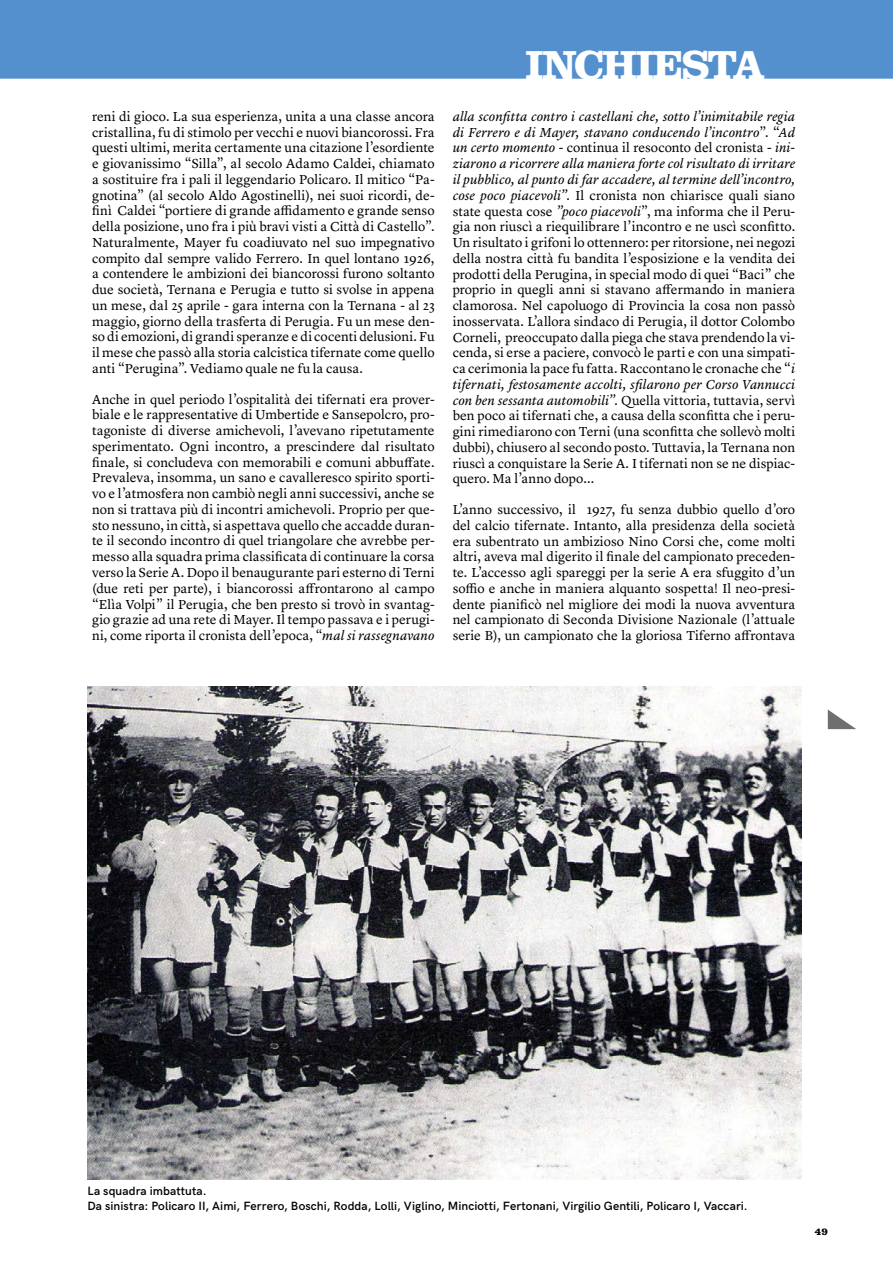
<style>
.page{position:relative;width:893px;height:1263px;background:#fff}
.page>*{position:absolute;margin:0;border:0;box-sizing:border-box;transform-origin:0 0}
.t1{font:700 42px "Clarendon LT Std";letter-spacing:-.045em;color:#fff}
.t2{font:13.5px/15.8px "Lyon Text";letter-spacing:.005em;color:#000;text-align:justify}
.t3{font:600 12px/15px "HK Grotesk";letter-spacing:.005em;color:#000}
.t4{font:700 10.5px "Clarendon LT Std";color:#000}
.s1{font-style:italic}
</style>
<div class="page">
<div style="left:0;top:0;width:893px;height:79px;background:#5390cd"></div>
<svg style="left:828px;top:710px;width:28px;height:19px"></svg>
<img style="left:87px;top:687px;width:715px;height:492px">
<p class="t2" style="left:92px;top:107px;width:344px">reni di gioco. La sua esperienza, unita a una classe ancora cristallina, fu di stimolo per vecchi e nuovi biancorossi. Fra questi ultimi, merita certamente una citazione l’esordiente e giovanissimo “Silla”, al secolo Adamo Caldei, chiamato a sostituire fra i pali il leggendario Policaro. Il mitico “Pa&shy;gnotina” (al secolo Aldo Agostinelli), nei suoi ricordi, de&shy;finì Caldei “portiere di grande affidamento e grande senso della posizione, uno fra i più bravi visti a Città di Castello”.<br>Naturalmente, Mayer fu coadiuvato nel suo impegnativo compito dal sempre valido Ferrero. In quel lontano 1926, a contendere le ambizioni dei biancorossi furono soltanto due società, Ternana e Perugia e tutto si svolse in appena un mese, dal 25 aprile - gara interna con la Ternana - al 23 maggio, giorno della trasferta di Perugia. Fu un mese den&shy;so di emozioni, di grandi speranze e di cocenti delusioni. Fu il mese che passò alla storia calcistica tifernate come quello anti “Perugina”. Vediamo quale ne fu la causa.</p>
<p class="t2" style="left:92px;top:390px;width:344px">Anche in quel periodo l’ospitalità dei tifernati era prover&shy;biale e le rappresentative di Umbertide e Sansepolcro, pro&shy;tagoniste di diverse amichevoli, l’avevano ripetutamente sperimentato. Ogni incontro, a prescindere dal risultato finale, si concludeva con memorabili e comuni abbuffate.<br>Prevaleva, insomma, un sano e cavalleresco spirito sporti&shy;vo e l’atmosfera non cambiò negli anni successivi, anche se non si trattava più di incontri amichevoli. Proprio per que&shy;sto nessuno, in città, si aspettava quello che accadde duran&shy;te il secondo incontro di quel triangolare che avrebbe per&shy;messo alla squadra prima classificata di continuare la corsa verso la Serie A. Dopo il benaugurante pari esterno di Terni (due reti per parte), i biancorossi affrontarono al campo “Elìa Volpi” il Perugia, che ben presto si trovò in svantag&shy;gio grazie ad una rete di Mayer. Il tempo passava e i perugi&shy;ni, come riporta il cronista dell’epoca, “<span class="s1">mal si rassegnavano</span></p>
<h1 class="t1" style="left:525px;top:39px;width:242px">INCHIESTA</h1>
<p class="t2" style="left:453px;top:107px;width:344px"><span class="s1">alla sconfitta contro i castellani che, sotto l’inimitabile regia di Ferrero e di Mayer, stavano conducendo l’incontro</span>”. “<span class="s1">Ad un certo momento</span> - continua il resoconto del cronista - <span class="s1">ini&shy;ziarono a ricorrere alla maniera forte col risultato di irritare il pubblico, al punto di far accadere, al termine dell’incontro, cose poco piacevoli”.</span> Il cronista non chiarisce quali siano state questa cose <span class="s1">”poco piacevoli</span>”, ma informa che il Peru&shy;gia non riuscì a riequilibrare l’incontro e ne uscì sconfitto.<br>Un risultato i grifoni lo ottennero: per ritorsione, nei negozi della nostra città fu bandita l’esposizione e la vendita dei prodotti della Perugina, in special modo di quei “Baci” che proprio in quegli anni si stavano affermando in maniera clamorosa. Nel capoluogo di Provincia la cosa non passò inosservata. L’allora sindaco di Perugia, il dottor Colombo Corneli, preoccupato dalla piega che stava prendendo la vi&shy;cenda, si erse a paciere, convocò le parti e con una simpati&shy;ca cerimonia la pace fu fatta. Raccontano le cronache che “<span class="s1">i tifernati, festosamente accolti, sfilarono per Corso Vannucci con ben sessanta automobili”.</span> Quella vittoria, tuttavia, servì ben poco ai tifernati che, a causa della sconfitta che i peru&shy;gini rimediarono con Terni (una sconfitta che sollevò molti dubbi), chiusero al secondo posto. Tuttavia, la Ternana non riuscì a conquistare la Serie A. I tifernati non se ne dispiac&shy;quero. Ma l’anno dopo...</p>
<p class="t2" style="left:453px;top:501px;width:344px">L’anno successivo, il 1927, fu senza dubbio quello d’oro del calcio tifernate. Intanto, alla presidenza della società era subentrato un ambizioso Nino Corsi che, come molti altri, aveva mal digerito il finale del campionato preceden&shy;te. L’accesso agli spareggi per la serie A era sfuggito d’un soffio e anche in maniera alquanto sospetta! Il neo-presi&shy;dente pianificò nel migliore dei modi la nuova avventura nel campionato di Seconda Divisione Nazionale (l’attuale serie B), un campionato che la gloriosa Tiferno affrontava</p>
<p class="t3" style="left:87px;top:1182px;width:662px">La squadra imbattuta.<br>Da sinistra: Policaro II, Aimi, Ferrero, Boschi, Rodda, Lolli, Viglino, Minciotti, Fertonani, Virgilio Gentili, Policaro I, Vaccari.</p>
<p class="t4" style="left:815px;top:1225px;width:14px">49</p>
</div>
